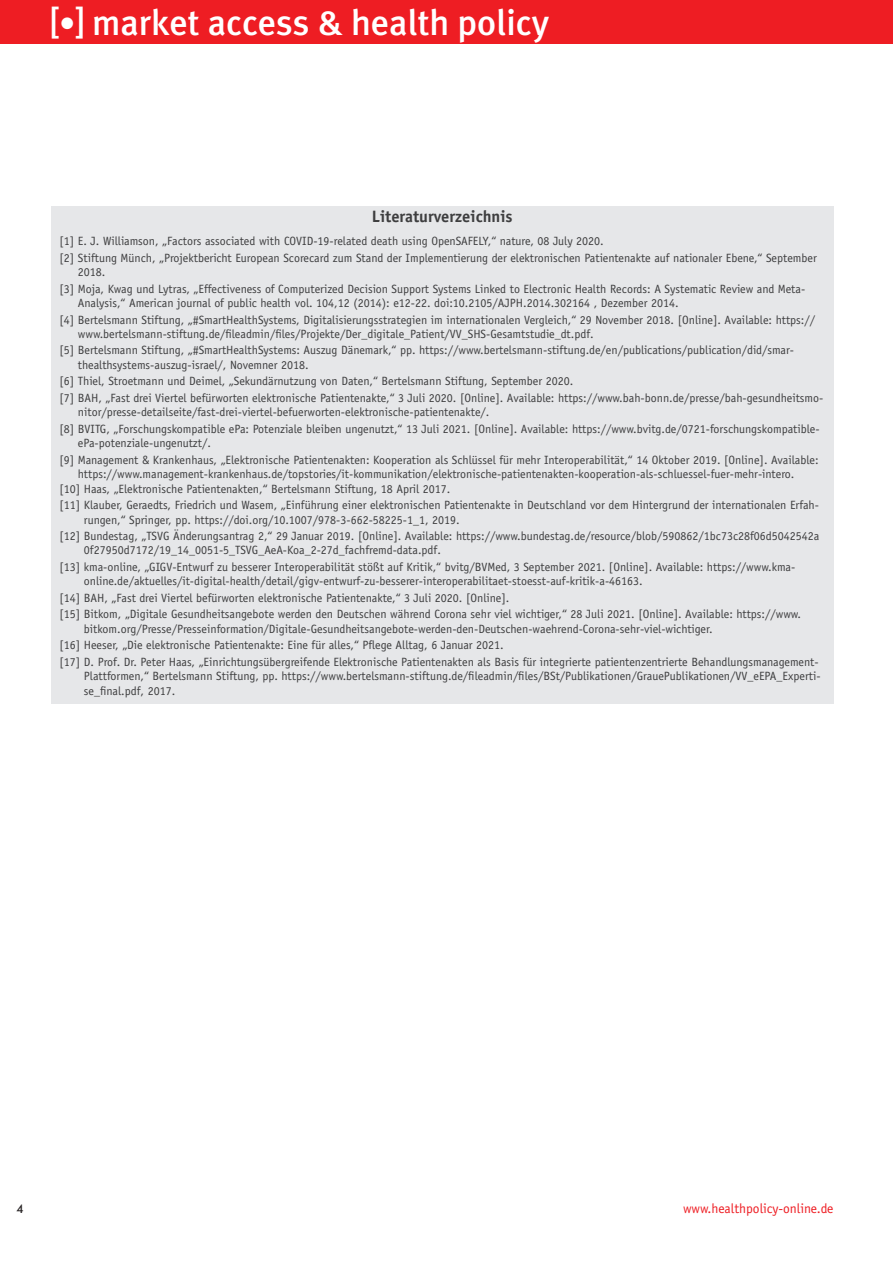
<style>
.page{position:relative;width:893px;height:1263px;background:#fff}
.page>*{position:absolute;margin:0;border:0;box-sizing:border-box;transform-origin:0 0}
.t1{font:500 36px "Meta Plus";color:#fff}
.E_Bildunterschrift{font:700 16.5px "Officina Sans";color:#3e3e3f}
.t2{font:13.5px "Officina Sans";color:#ee1d23}
.E_Bildunterschrift-2{font:12px/14.4px "Officina Sans";color:#3e3e3f}
.t3{font:500 12px "Futura BT";color:#231f20}
.s1{font-size:33px}
</style>
<div class="page">
<div style="left:0;top:0;width:893px;height:44px;background:#ee1d23"></div>
<div style="left:51px;top:206px;width:782px;height:498px;background:#e6e7e9"></div>
<h1 class="t1" style="left:51px;top:1px;width:500px">[<span class="s1">•</span>] market access &amp; health policy</h1>
<p class="E_Bildunterschrift" style="left:372px;top:206px;width:142px">Literaturverzeichnis</p>
<p class="E_Bildunterschrift-2" style="left:60px;top:234px;width:546px">[1] E. J. Williamson, „Factors associated with COVID-19-related death using OpenSAFELY,“ nature, 08 July 2020.</p>
<p class="E_Bildunterschrift-2" style="left:78px;top:250px;width:740px;text-indent:-18px">[2] Stiftung Münch, „Projektbericht European Scorecard zum Stand der Implementierung der elektronischen Patientenakte auf nationaler Ebene,“ September<br>2018.</p>
<p class="E_Bildunterschrift-2" style="left:78px;top:281px;width:729px;text-indent:-18px">[3] Moja, Kwag und Lytras, „Effectiveness of Computerized Decision Support Systems Linked to Electronic Health Records: A Systematic Review and Meta-<br>Analysis,“ American journal of public health vol. 104,12 (2014): e12-22. doi:10.2105/AJPH.2014.302164 , Dezember 2014.</p>
<p class="E_Bildunterschrift-2" style="left:78px;top:312px;width:739px;text-indent:-18px">[4] Bertelsmann Stiftung, „#SmartHealthSystems, Digitalisierungsstrategien im internationalen Vergleich,“ 29 November 2018. [Online]. Available: https:// www.bertelsmann-stiftung.de/fileadmin/files/Projekte/Der_digitale_Patient/VV_SHS-Gesamtstudie_dt.pdf.</p>
<p class="E_Bildunterschrift-2" style="left:78px;top:343px;width:718px;text-indent:-18px">[5] Bertelsmann Stiftung, „#SmartHealthSystems: Auszug Dänemark,“ pp. https://www.bertelsmann-stiftung.de/en/publications/publication/did/smar&shy;thealthsystems-auszug-israel/, Novemner 2018.</p>
<p class="E_Bildunterschrift-2" style="left:60px;top:374px;width:515px">[6] Thiel, Stroetmann und Deimel, „Sekundärnutzung von Daten,“ Bertelsmann Stiftung, September 2020.</p>
<p class="E_Bildunterschrift-2" style="left:78px;top:391px;width:747px;text-indent:-18px">[7] BAH, „Fast drei Viertel befürworten elektronische Patientenakte,“ 3 Juli 2020. [Online]. Available: https://www.bah-bonn.de/presse/bah-gesundheitsmo&shy;nitor/presse-detailseite/fast-drei-viertel-befuerworten-elektronische-patientenakte/.</p>
<p class="E_Bildunterschrift-2" style="left:78px;top:422px;width:743px;text-indent:-18px">[8] BVITG, „Forschungskompatible ePa: Potenziale bleiben ungenutzt,“ 13 Juli 2021. [Online]. Available: https://www.bvitg.de/0721-forschungskompatible&shy;ePa-potenziale-ungenutzt/.</p>
<p class="E_Bildunterschrift-2" style="left:60px;top:452px;width:761px;text-align:center">[9] Management &amp; Krankenhaus, „Elektronische Patientenakten: Kooperation als Schlüssel für mehr Interoperabilität,“ 14 Oktober 2019. [Online]. Available: https://www.management-krankenhaus.de/topstories/it-kommunikation/elektronische-patientenakten-kooperation-als-schluessel-fuer-mehr-intero.</p>
<p class="E_Bildunterschrift-2" style="left:60px;top:481px;width:392px">[10] Haas, „Elektronische Patientenakten,“ Bertelsmann Stiftung, 18 April 2017.</p>
<p class="E_Bildunterschrift-2" style="left:84px;top:498px;width:736px;text-indent:-24px">[11] Klauber, Geraedts, Friedrich und Wasem, „Einführung einer elektronischen Patientenakte in Deutschland vor dem Hintergrund der internationalen Erfah&shy;rungen,“ Springer, pp. https://doi.org/10.1007/978-3-662-58225-1_1, 2019.</p>
<p class="E_Bildunterschrift-2" style="left:84px;top:529px;width:737px;text-indent:-24px">[12] Bundestag, „TSVG Änderungsantrag 2,“ 29 Januar 2019. [Online]. Available: https://www.bundestag.de/resource/blob/590862/1bc73c28f06d5042542a<br>0f27950d7172/19_14_0051-5_TSVG_AeA-Koa_2-27d_fachfremd-data.pdf.</p>
<p class="E_Bildunterschrift-2" style="left:84px;top:560px;width:713px;text-indent:-24px">[13] kma-online, „GIGV-Entwurf zu besserer Interoperabilität stößt auf Kritik,“ bvitg/BVMed, 3 September 2021. [Online]. Available: https://www.kma&shy;online.de/aktuelles/it-digital-health/detail/gigv-entwurf-zu-besserer-interoperabilitaet-stoesst-auf-kritik-a-46163.</p>
<p class="E_Bildunterschrift-2" style="left:60px;top:591px;width:451px">[14] BAH, „Fast drei Viertel befürworten elektronische Patientenakte,“ 3 Juli 2020. [Online].</p>
<p class="E_Bildunterschrift-2" style="left:84px;top:607px;width:719px;text-indent:-24px">[15] Bitkom, „Digitale Gesundheitsangebote werden den Deutschen während Corona sehr viel wichtiger,“ 28 Juli 2021. [Online]. Available: https://www. bitkom.org/Presse/Presseinformation/Digitale-Gesundheitsangebote-werden-den-Deutschen-waehrend-Corona-sehr-viel-wichtiger.</p>
<p class="E_Bildunterschrift-2" style="left:60px;top:638px;width:446px">[16] Heeser, „Die elektronische Patientenakte: Eine für alles,“ Pflege Alltag, 6 Januar 2021.</p>
<p class="E_Bildunterschrift-2" style="left:84px;top:655px;width:738px;text-indent:-24px">[17] D. Prof. Dr. Peter Haas, „Einrichtungsübergreifende Elektronische Patientenakten als Basis für integrierte patientenzentrierte Behandlungsmanagement-<br>Plattformen,“ Bertelsmann Stiftung, pp. https://www.bertelsmann-stiftung.de/fileadmin/files/BSt/Publikationen/GrauePublikationen/VV_eEPA_Experti&shy;se_final.pdf, 2017.</p>
<p class="t3" style="left:16px;top:1201px;width:9px">4</p>
<p class="t2" style="left:683px;top:1200px;width:152px">www.healthpolicy-online.de</p>
</div>
